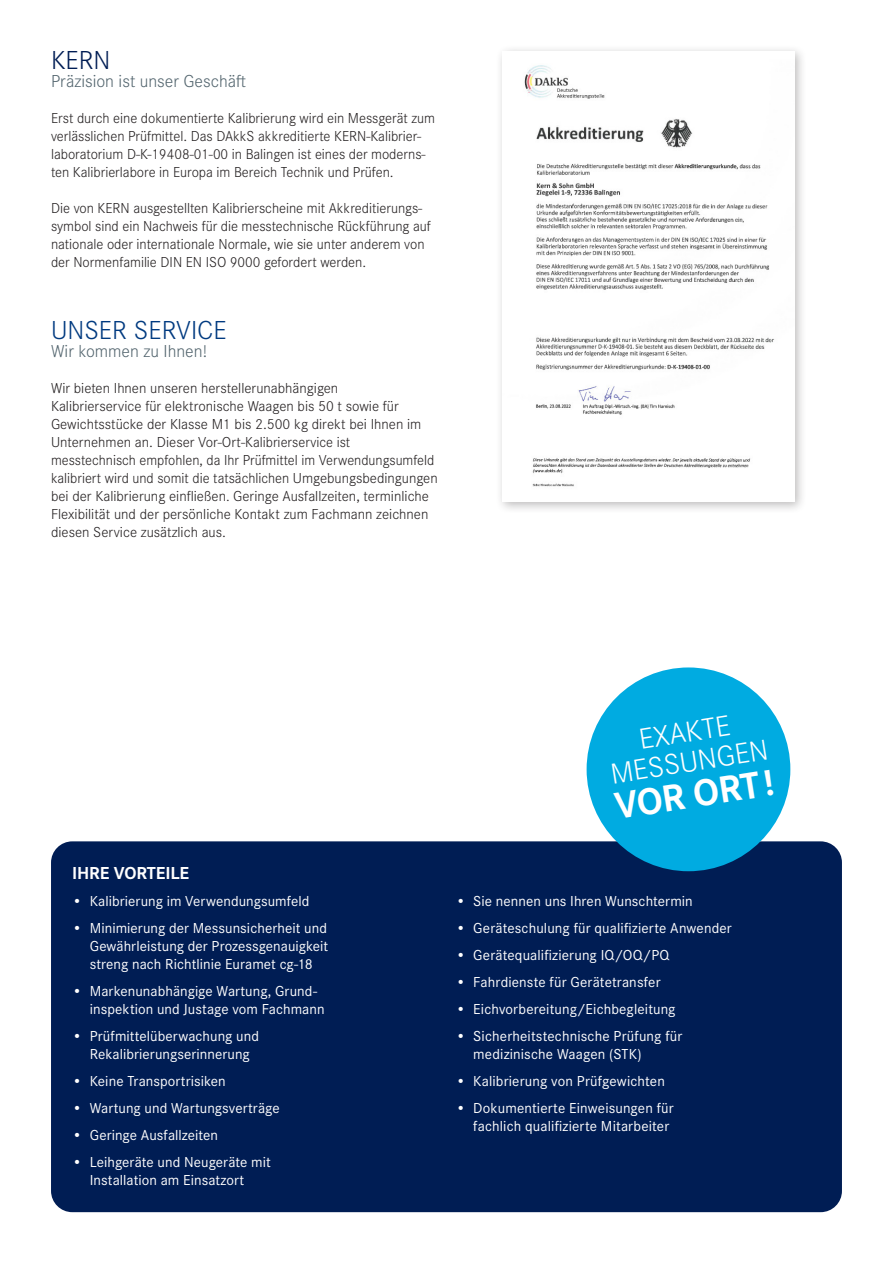
<style>
.page{position:relative;width:893px;height:1263px;background:#fff}
.page>*{position:absolute;margin:0;border:0;box-sizing:border-box;transform-origin:0 0}
.t1{font:700 39px "Corporate S Pro";color:#fff}
.t2{font:300 30px/30px "Corporate S Pro";color:#fff;text-align:center}
.t3{font:300 27px "Corporate S Pro";color:#003a80}
.t4{font:300 27px "Corporate S Pro";color:#001d54}
.t5{font:300 18px "Corporate S Pro";color:#53656e}
.txt_features_weiss_reg{font:700 18px "Corporate S Pro";letter-spacing:-.01em;color:#fff}
.t6{font:300 15px/18px "Corporate S Pro";color:#231f20}
.txt_features_weiss_reg-2{font:15px/18px "Corporate S Pro";letter-spacing:.005em;color:#fff}
.s1{font-size:14.25px}
</style>
<div class="page">
<div style="left:51px;top:841px;width:791px;height:371px;background:#001d54;border-radius:21px"></div>
<div style="left:587px;top:667px;width:203px;height:204px;background:#00abe1;border-radius:50%"></div>
<div style="left:496px;top:44px;width:311px;height:470px;background:#231f20;opacity:.3"></div>
<div style="left:502px;top:51px;width:292px;height:450px;background:#fff"></div>
<img style="left:524px;top:65px;width:250px;height:422px">
<p class="t4" style="left:51px;top:41px;width:61px">KERN</p>
<p class="t5" style="left:51px;top:68px;width:197px">Präzision ist unser Geschäft</p>
<p class="t6" style="left:51px;top:108px;width:385px">Erst durch eine dokumentierte Kalibrierung wird ein Messgerät zum verlässlichen Prüfmittel. Das DAkkS akkreditierte KERN-Kalibrier&shy;laboratorium D-K-19408-01-00 in Balingen ist eines der moderns&shy;ten Kalibrierlabore in Europa im Bereich Technik und Prüfen.</p>
<p class="t6" style="left:51px;top:198px;width:381px">Die von KERN ausgestellten Kalibrierscheine mit Akkreditierungs&shy;symbol sind ein Nachweis für die messtechnische Rückführung auf nationale oder internationale Normale, wie sie unter anderem von der Normenfamilie DIN EN ISO 9000 gefordert werden.</p>
<p class="t3" style="left:51px;top:311px;width:177px">UNSER SERVICE</p>
<p class="t5" style="left:51px;top:338px;width:158px">Wir kommen zu Ihnen!</p>
<p class="t6" style="left:51px;top:378px;width:388px">Wir bieten Ihnen unseren herstellerunabhängigen<br>Kalibrierservice für elektronische Waagen bis 50 t sowie für Gewichtsstücke der Klasse M1 bis 2.500 kg direkt bei Ihnen im Unternehmen an. Dieser Vor-Ort-Kalibrierservice ist messtechnisch empfohlen, da Ihr Prüfmittel im Verwendungsumfeld kalibriert wird und somit die tatsächlichen Umgebungsbedingungen bei der Kalibrierung einfließen<span class="s1">.</span> Geringe Ausfallzeiten, terminliche Flexibilität und der persönliche Kontakt zum Fachmann zeichnen diesen Service zusätzlich aus.</p>
<p class="txt_features_weiss_reg" style="left:72px;top:859px;width:118px">IHRE VORTEILE</p>
<p class="txt_features_weiss_reg-2" style="left:72px;top:891px;width:239px">• Kalibrierung im Verwendungsumfeld</p>
<p class="txt_features_weiss_reg-2" style="left:90px;top:918px;width:240px;text-align:justify;text-indent:-18px">• Minimierung der Messunsicherheit und Gewährleistung der Prozessgenauigkeit streng nach Richtlinie Euramet cg-18</p>
<p class="txt_features_weiss_reg-2" style="left:90px;top:981px;width:236px;text-indent:-18px">• Markenunabhängige Wartung, Grund&shy;inspektion und Justage vom Fachmann</p>
<p class="txt_features_weiss_reg-2" style="left:72px;top:1026px;width:188px;text-align:center">• Prüfmittelüberwachung und<br>Rekalibrierungserinnerung</p>
<p class="txt_features_weiss_reg-2" style="left:72px;top:1071px;width:155px">• Keine Transportrisiken</p>
<p class="txt_features_weiss_reg-2" style="left:72px;top:1098px;width:209px">• Wartung und Wartungsverträge</p>
<p class="txt_features_weiss_reg-2" style="left:72px;top:1125px;width:147px">• Geringe Ausfallzeiten</p>
<p class="txt_features_weiss_reg-2" style="left:72px;top:1152px;width:200px;text-align:center">• Leihgeräte und Neugeräte mit<br>Installation am Einsatzort</p>
<p class="t2" style="left:603px;top:728px;width:161px;rotate:-9deg">EXAKTE<br>MESSUNGEN</p>
<p class="t1" style="left:610px;top:776px;width:162px;rotate:-9deg">VOR ORT!</p>
<p class="txt_features_weiss_reg-2" style="left:456px;top:891px;width:239px">• Sie nennen uns Ihren Wunschtermin</p>
<p class="txt_features_weiss_reg-2" style="left:456px;top:918px;width:278px">• Geräteschulung für qualifizierte Anwender</p>
<p class="txt_features_weiss_reg-2" style="left:456px;top:945px;width:215px">• Gerätequalifizierung IQ/OQ/PQ</p>
<p class="txt_features_weiss_reg-2" style="left:456px;top:972px;width:206px">• Fahrdienste für Gerätetransfer</p>
<p class="txt_features_weiss_reg-2" style="left:456px;top:999px;width:221px">• Eichvorbereitung/Eichbegleitung</p>
<p class="txt_features_weiss_reg-2" style="left:473px;top:1026px;width:211px;text-indent:-18px">• Sicherheitstechnische Prüfung für medizinische Waagen (STK)</p>
<p class="txt_features_weiss_reg-2" style="left:456px;top:1071px;width:211px">• Kalibrierung von Prüfgewichten</p>
<p class="txt_features_weiss_reg-2" style="left:473px;top:1098px;width:202px;text-indent:-18px">• Dokumentierte Einweisungen für fachlich qualifizierte Mitarbeiter</p>
</div>
